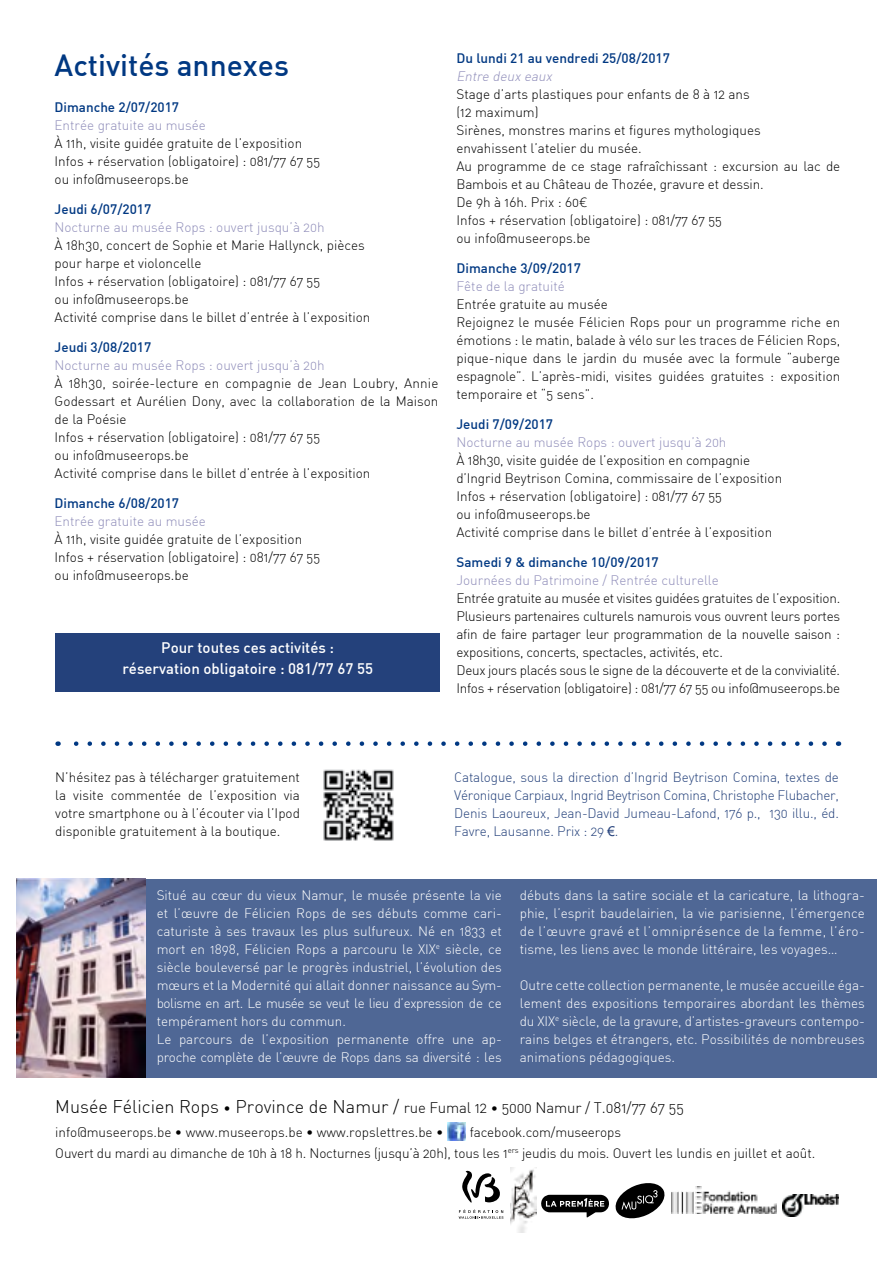
<style>
.page{position:relative;width:893px;height:1263px;background:#fff}
.page>*{position:absolute;margin:0;border:0;box-sizing:border-box;transform-origin:0 0}
.t1{font:500 30px "DIN Alternate";color:#003882}
.t2{font:300 18px "DIN Alternate";color:#000}
.t3{font:500 15px/21px "DIN";color:#fff;text-align:center}
.t4{font:300 13.5px/18px "DIN Alternate";color:#000}
.t5{font:300 13.5px/18px "DIN Alternate";color:#fff;text-align:justify}
.t6{font:300 13.5px/18px "DIN Alternate";letter-spacing:-.02em;color:#000}
.t7{font:300 13.5px "DIN Alternate";color:#908eba}
.t8{font:300 13.5px/18px "DIN Alternate";letter-spacing:-.01em;color:#24417b;text-align:justify}
.t9{font:500 13.5px "DIN";color:#003882}
.t10{font:italic 300 13.5px "DIN Alternate";color:#908eba}
.s1{font-family:"Akkurat"}
.s2{font-family:"Arial";font-weight:400}
.s3{font-size:13.5px}
.s4{font-size:15px}
</style>
<div class="page">
<div style="left:92px;top:879px;width:785px;height:198px;background:#4f6795"></div>
<img style="left:16px;top:879px;width:129px;height:198px">
<img style="left:447px;top:1123px;width:19px;height:18px">
<div style="left:55px;top:634px;width:385px;height:58px;background:#24417b"></div>
<img style="left:510px;top:1167px;width:26px;height:65px">
<svg style="left:459px;top:1209px;width:44px;height:10px"></svg>
<svg style="left:462px;top:1170px;width:38px;height:33px"></svg>
<svg style="left:541px;top:1195px;width:68px;height:22px"></svg>
<svg style="left:616px;top:1183px;width:48px;height:35px"></svg>
<img style="left:671px;top:1186px;width:105px;height:27px">
<img style="left:783px;top:1195px;width:56px;height:21px">
<svg style="left:58px;top:741px;width:767px;height:5px"></svg>
<img style="left:323px;top:769px;width:71px;height:72px">
<h1 class="t1" style="left:55px;top:46px;width:236px">Activités annexes</h1>
<p class="t9" style="left:55px;top:98px;width:126px">Dimanche 2/07/2017</p>
<p class="t7" style="left:55px;top:116px;width:153px">Entrée gratuite au musée</p>
<p class="t4" style="left:55px;top:134px;width:267px">À 11h, visite guidée gratuite de l’exposition<br>Infos + réservation (obligatoire) : 081/77 67 55 ou info@museerops.be</p>
<p class="t9" style="left:55px;top:200px;width:98px">Jeudi 6/07/2017</p>
<p class="t7" style="left:55px;top:218px;width:272px">Nocturne au musée Rops : ouvert jusqu’à 20h</p>
<p class="t4" style="left:55px;top:236px;width:317px">À 18h30, concert de Sophie et Marie Hallynck, pièces pour harpe et violoncelle<br>Infos + réservation (obligatoire) : 081/77 67 55<br>ou info@museerops.be<br>Activité comprise dans le billet d’entrée à l’exposition</p>
<p class="t9" style="left:55px;top:338px;width:98px">Jeudi 3/08/2017</p>
<p class="t7" style="left:55px;top:356px;width:272px">Nocturne au musée Rops : ouvert jusqu’à 20h</p>
<p class="t4" style="left:55px;top:374px;width:385px">À 18h30, soirée-lecture en compagnie de Jean Loubry, Annie Godessart et Aurélien Dony, avec la collaboration de la Maison de la Poésie<br>Infos + réservation (obligatoire) : 081/77 67 55<br>ou info@museerops.be<br>Activité comprise dans le billet d’entrée à l’exposition</p>
<p class="t9" style="left:55px;top:494px;width:126px">Dimanche 6/08/2017</p>
<p class="t7" style="left:55px;top:512px;width:153px">Entrée gratuite au musée</p>
<p class="t4" style="left:55px;top:530px;width:267px">À 11h, visite guidée gratuite de l’exposition<br>Infos + réservation (obligatoire) : 081/77 67 55 ou info@museerops.be</p>
<p class="t3" style="left:122px;top:636px;width:252px">Pour toutes ces activités : réservation obligatoire : 081/77 67 55</p>
<p class="t9" style="left:456px;top:50px;width:215px">Du lundi 21 au vendredi 25/08/2017</p>
<p class="t10" style="left:456px;top:68px;width:100px">Entre deux eaux</p>
<p class="t4" style="left:456px;top:85px;width:385px">Stage d’arts plastiques pour enfants de 8 à 12 ans<br>(12 maximum)<br>Sirènes, monstres marins et figures mythologiques<br>envahissent l’atelier du musée.<br>Au programme de ce stage rafraîchissant : excursion au lac de Bambois et au Château de Thozée, gravure et dessin.<br>De 9h à 16h. Prix : 60<span class="s1">€<br></span>Infos + réservation (obligatoire) : 081/77 67 55<br>ou info@museerops.be</p>
<p class="t9" style="left:456px;top:260px;width:126px">Dimanche 3/09/2017</p>
<p class="t7" style="left:456px;top:278px;width:110px">Fête de la gratuité</p>
<p class="t4" style="left:456px;top:295px;width:385px">Entrée gratuite au musée<br>Rejoignez le musée Félicien Rops pour un programme riche en émotions : le matin, balade à vélo sur les traces de Félicien Rops, pique-nique dans le jardin du musée avec la formule “auberge espagnole”. L’après-midi, visites guidées gratuites : exposition temporaire et “5 sens”.</p>
<p class="t9" style="left:456px;top:416px;width:98px">Jeudi 7/09/2017</p>
<p class="t7" style="left:456px;top:434px;width:272px">Nocturne au musée Rops : ouvert jusqu’à 20h</p>
<p class="t4" style="left:456px;top:451px;width:327px">À 18h30, visite guidée de l’exposition en compagnie d’Ingrid Beytrison Comina, commissaire de l’exposition Infos + réservation (obligatoire) : 081/77 67 55<br>ou info@museerops.be<br>Activité comprise dans le billet d’entrée à l’exposition</p>
<p class="t9" style="left:456px;top:554px;width:204px">Samedi 9 &amp; dimanche 10/09/2017</p>
<p class="t7" style="left:456px;top:572px;width:264px">Journées du Patrimoine / Rentrée culturelle</p>
<p class="t6" style="left:456px;top:589px;width:385px">Entrée gratuite au musée et visites guidées gratuites de l’exposition.<br>Plusieurs partenaires culturels namurois vous ouvrent leurs portes afin de faire partager leur programmation de la nouvelle saison : expositions, concerts, spectacles, activités, etc.<br>Deux jours placés sous le signe de la découverte et de la convivialité.<br>Infos + réservation (obligatoire) : 081/77 67 55 ou info@museerops.be</p>
<p class="t4" style="left:55px;top:768px;width:246px;text-align:justify">N’hésitez pas à télécharger gratuitement la visite commentée de l’exposition via votre smartphone ou à l’écouter via l’Ipod disponible gratuitement à la boutique.</p>
<p class="t8" style="left:454px;top:768px;width:386px">Catalogue, sous la direction d’Ingrid Beytrison Comina, textes de Véronique Carpiaux, Ingrid Beytrison Comina, Christophe Flubacher, Denis Laoureux, Jean-David Jumeau-Lafond, 176 p., 130 illu., éd.<br>Favre, Lausanne. Prix : 29 <span class="s2">€</span>.</p>
<p class="t5" style="left:157px;top:886px;width:347px;text-align:left">Situé au cœur du vieux Namur, le musée présente la vie et l’œuvre de Félicien Rops de ses débuts comme cari&shy;caturiste à ses travaux les plus sulfureux. Né en 1833 et mort en 1898, Félicien Rops a parcouru le XIX<sup>e</sup> siècle, ce siècle bouleversé par le progrès industriel, l’évolution des mœurs et la Modernité qui allait donner naissance au Sym&shy;bolisme en art. Le musée se veut le lieu d’expression de ce tempérament hors du commun.<br>Le parcours de l’exposition permanente offre une ap&shy;proche complète de l’œuvre de Rops dans sa diversité : les</p>
<p class="t5" style="left:520px;top:886px;width:347px">débuts dans la satire sociale et la caricature, la lithogra&shy;phie, l’esprit baudelairien, la vie parisienne, l’émergence de l’œuvre gravé et l’omniprésence de la femme, l’éro&shy;tisme, les liens avec le monde littéraire, les voyages…</p>
<p class="t5" style="left:520px;top:976px;width:347px">Outre cette collection permanente, le musée accueille éga&shy;lement des expositions temporaires abordant les thèmes du XIX<sup>e</sup> siècle, de la gravure, d’artistes-graveurs contempo&shy;rains belges et étrangers, etc. Possibilités de nombreuses animations pédagogiques.</p>
<h2 class="t2" style="left:55px;top:1095px;width:630px">Musée Félicien Rops <span class="s3">•</span> Province de Namur / <span class="s4">rue Fumal 12</span> <span class="s3">•</span> <span class="s4">5000 Namur / T.081/77 67 55</span></h2>
<p class="t4" style="left:55px;top:1122px;width:390px">info@museerops.be • www.museerops.be • www.ropslettres.be •</p>
<p class="t4" style="left:55px;top:1121px;width:762px;line-height:21px;text-indent:414px">facebook.com/museerops<br>Ouvert du mardi au dimanche de 10h à 18 h. Nocturnes (jusqu’à 20h), tous les 1<sup>ers</sup> jeudis du mois. Ouvert les lundis en juillet et août.</p>
</div>
